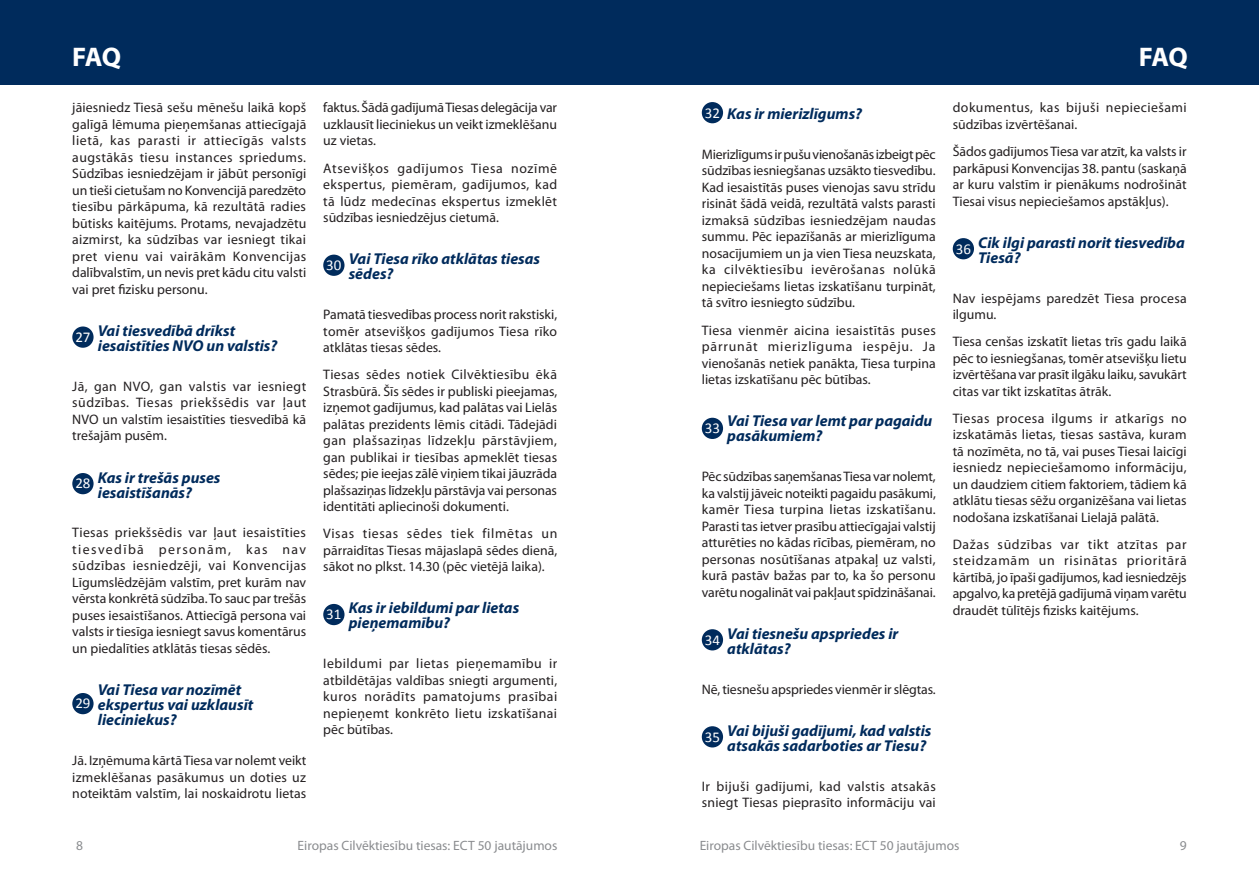
<style>
.page{position:relative;width:1259px;height:893px;background:#fff}
.page>*{position:absolute;margin:0;border:0;box-sizing:border-box;transform-origin:0 0}
.t1{font:700 27px "Myriad Pro";letter-spacing:-.045em;color:#fff}
.FAQ_-_Question{font:italic 700 15.75px/15px "Myriad Pro";color:#002b5c}
.t2{font:15px "Calibri";color:#fff}
.FAQ_-_Texte{font:13.8px/16.5px "Myriad Pro";color:#231f20;text-align:justify}
.FAQ_-_Texte-2{font:13.8px/16.5px "Myriad Pro";letter-spacing:.03em;color:#231f20}
.FAQ_-_Texte-3{font:13.8px/16.5px "Myriad Pro";letter-spacing:.02em;color:#231f20}
.t3{font:13.5px "Myriad Pro";color:#8a8c8f}
</style>
<div class="page">
<div style="left:0;top:0;width:1259px;height:85px;background:#002b5c"></div>
<div style="left:72px;top:326px;width:22px;height:22px;background:#002b5c;border-radius:50%"></div>
<div style="left:72px;top:473px;width:22px;height:21px;background:#002b5c;border-radius:50%"></div>
<div style="left:72px;top:693px;width:22px;height:21px;background:#002b5c;border-radius:50%"></div>
<div style="left:323px;top:255px;width:21px;height:21px;background:#002b5c;border-radius:50%"></div>
<div style="left:323px;top:604px;width:21px;height:21px;background:#002b5c;border-radius:50%"></div>
<div style="left:702px;top:102px;width:21px;height:21px;background:#002b5c;border-radius:50%"></div>
<div style="left:702px;top:418px;width:21px;height:21px;background:#002b5c;border-radius:50%"></div>
<div style="left:702px;top:629px;width:21px;height:21px;background:#002b5c;border-radius:50%"></div>
<div style="left:702px;top:726px;width:21px;height:21px;background:#002b5c;border-radius:50%"></div>
<div style="left:952px;top:238px;width:22px;height:21px;background:#002b5c;border-radius:50%"></div>
<h1 class="t1" style="left:72px;top:39px;width:50px">FAQ</h1>
<h1 class="t1" style="left:1139px;top:39px;width:50px">FAQ</h1>
<p class="FAQ_-_Texte" style="left:72px;top:99px;width:236px">jāiesniedz Tiesā sešu mēnešu laikā kopš galīgā lēmuma pieņemšanas attiecīgajā lietā, kas parasti ir attiecīgās valsts augstākās tiesu instances spriedums.<br>Sūdzības iesniedzējam ir jābūt personīgi un tieši cietušam no Konvencijā paredzēto tiesību pārkāpuma, kā rezultātā radies būtisks kaitējums. Protams, nevajadzētu aizmirst, ka sūdzības var iesniegt tikai pret vienu vai vairākām Konvencijas dalībvalstīm, un nevis pret kādu citu valsti vai pret fizisku personu.</p>
<p class="t2" style="left:75px;top:327px;width:17px">27</p>
<p class="FAQ_-_Question" style="left:98px;top:323px;width:181px">Vai tiesvedībā drīkst iesaistīties NVO un valstis?</p>
<p class="FAQ_-_Texte" style="left:72px;top:378px;width:235px">Jā, gan NVO, gan valstis var iesniegt sūdzības. Tiesas priekšsēdis var ļaut NVO un valstīm iesaistīties tiesvedībā kā trešajām pusēm.</p>
<p class="t2" style="left:75px;top:474px;width:17px">28</p>
<p class="FAQ_-_Question" style="left:98px;top:469px;width:124px">Kas ir trešās puses iesaistīšanās?</p>
<p class="FAQ_-_Texte" style="left:72px;top:524px;width:235px">Tiesas priekšsēdis var ļaut iesaistīties tiesvedībā personām, kas nav sūdzības iesniedzēji, vai Konvencijas Līgumslēdzējām valstīm, pret kurām nav vērsta konkrētā sūdzība. To sauc par trešās puses iesaistīšanos. Attiecīgā persona vai valsts ir tiesīga iesniegt savus komentārus un piedalīties atklātās tiesas sēdēs.</p>
<p class="FAQ_-_Question" style="left:98px;top:682px;width:157px">Vai Tiesa var nozīmēt ekspertus vai uzklausīt lieciniekus?</p>
<p class="FAQ_-_Texte" style="left:72px;top:752px;width:235px">Jā. Izņēmuma kārtā Tiesa var nolemt veikt izmeklēšanas pasākumus un doties uz noteiktām valstīm, lai noskaidrotu lietas</p>
<p class="t2" style="left:75px;top:694px;width:17px">29</p>
<p class="FAQ_-_Texte" style="left:323px;top:99px;width:235px">faktus. Šādā gadījumā Tiesas delegācija var uzklausīt lieciniekus un veikt izmeklēšanu uz vietas.</p>
<p class="FAQ_-_Texte" style="left:323px;top:159px;width:235px">Atsevišķos gadījumos Tiesa nozīmē ekspertus, piemēram, gadījumos, kad tā lūdz medecīnas ekspertus izmeklēt sūdzības iesniedzējus cietumā.</p>
<p class="t2" style="left:326px;top:256px;width:17px">30</p>
<p class="FAQ_-_Question" style="left:349px;top:251px;width:193px">Vai Tiesa rīko atklātas tiesas sēdes?</p>
<p class="FAQ_-_Texte" style="left:323px;top:306px;width:235px">Pamatā tiesvedības process norit rakstiski, tomēr atsevišķos gadījumos Tiesa rīko atklātas tiesas sēdes.</p>
<p class="FAQ_-_Texte" style="left:323px;top:366px;width:235px">Tiesas sēdes notiek Cilvēktiesību ēkā Strasbūrā. Šīs sēdes ir publiski pieejamas, izņemot gadījumus, kad palātas vai Lielās palātas prezidents lēmis citādi. Tādejādi gan plašsaziņas līdzekļu pārstāvjiem, gan publikai ir tiesības apmeklēt tiesas sēdes; pie ieejas zālē viņiem tikai jāuzrāda plašsaziņas līdzekļu pārstāvja vai personas identitāti apliecinoši dokumenti.</p>
<p class="FAQ_-_Texte" style="left:323px;top:525px;width:236px">Visas tiesas sēdes tiek filmētas un pārraidītas Tiesas mājaslapā sēdes dienā, sākot no plkst. 14.30 (pēc vietējā laika).</p>
<p class="t2" style="left:326px;top:605px;width:17px">31</p>
<p class="FAQ_-_Question" style="left:349px;top:600px;width:172px">Kas ir iebildumi par lietas pieņemamību?</p>
<p class="FAQ_-_Texte" style="left:323px;top:655px;width:236px">Iebildumi par lietas pieņemamību ir atbildētājas valdības sniegti argumenti, kuros norādīts pamatojums prasībai nepieņemt konkrēto lietu izskatīšanai pēc būtības.</p>
<p class="t2" style="left:705px;top:103px;width:17px">32</p>
<p class="FAQ_-_Question" style="left:727px;top:106px;width:136px">Kas ir mierizlīgums?</p>
<p class="FAQ_-_Texte" style="left:702px;top:146px;width:235px">Mierizlīgums ir pušu vienošanās izbeigt pēc sūdzības iesniegšanas uzsākto tiesvedību.<br>Kad iesaistītās puses vienojas savu strīdu risināt šādā veidā, rezultātā valsts parasti izmaksā sūdzības iesniedzējam naudas summu. Pēc iepazīšanās ar mierizlīguma nosacījumiem un ja vien Tiesa neuzskata, ka cilvēktiesību ievērošanas nolūkā nepieciešams lietas izskatīšanu turpināt, tā svītro iesniegto sūdzību.</p>
<p class="FAQ_-_Texte" style="left:702px;top:321px;width:235px">Tiesa vienmēr aicina iesaistītās puses pārrunāt mierizlīguma iespēju. Ja vienošanās netiek panākta, Tiesa turpina lietas izskatīšanu pēc būtības.</p>
<p class="t2" style="left:705px;top:419px;width:17px">33</p>
<p class="FAQ_-_Question" style="left:727px;top:413px;width:207px">Vai Tiesa var lemt par pagaidu pasākumiem?</p>
<p class="FAQ_-_Texte" style="left:702px;top:468px;width:235px">Pēc sūdzības saņemšanas Tiesa var nolemt, ka valstij jāveic noteikti pagaidu pasākumi, kamēr Tiesa turpina lietas izskatīšanu.<br>Parasti tas ietver prasību attiecīgajai valstij atturēties no kādas rīcības, piemēram, no personas nosūtīšanas atpakaļ uz valsti, kurā pastāv bažas par to, ka šo personu varētu nogalināt vai pakļaut spīdzināšanai.</p>
<p class="t2" style="left:705px;top:630px;width:17px">34</p>
<p class="FAQ_-_Question" style="left:727px;top:625px;width:172px">Vai tiesnešu apspriedes ir atklātas?</p>
<p class="FAQ_-_Texte" style="left:702px;top:681px;width:235px">Nē, tiesnešu apspriedes vienmēr ir slēgtas.</p>
<p class="t2" style="left:705px;top:727px;width:17px">35</p>
<p class="FAQ_-_Question" style="left:727px;top:722px;width:206px">Vai bijuši gadījumi, kad valstis atsakās sadarboties ar Tiesu?</p>
<p class="FAQ_-_Texte" style="left:702px;top:778px;width:236px">Ir bijuši gadījumi, kad valstis atsakās sniegt Tiesas pieprasīto informāciju vai</p>
<p class="FAQ_-_Texte-2" style="left:952px;top:99px;width:235px">dokumentus, kas bijuši nepieciešami sūdzības izvērtēšanai.</p>
<p class="FAQ_-_Texte" style="left:952px;top:143px;width:235px">Šādos gadījumos Tiesa var atzīt, ka valsts ir parkāpusi Konvencijas 38. pantu (saskaņā ar kuru valstīm ir pienākums nodrošināt Tiesai visus nepieciešamos apstākļus).</p>
<p class="t2" style="left:955px;top:239px;width:17px">36</p>
<p class="FAQ_-_Question" style="left:978px;top:234px;width:208px">Cik ilgi parasti norit tiesvedība<br>Tiesā?</p>
<p class="FAQ_-_Texte-3" style="left:952px;top:289px;width:235px">Nav iespējams paredzēt Tiesa procesa ilgumu.</p>
<p class="FAQ_-_Texte" style="left:952px;top:333px;width:235px">Tiesa cenšas izskatīt lietas trīs gadu laikā pēc to iesniegšanas, tomēr atsevišķu lietu izvērtēšana var prasīt ilgāku laiku, savukārt citas var tikt izskatītas ātrāk.</p>
<p class="FAQ_-_Texte" style="left:952px;top:410px;width:235px">Tiesas procesa ilgums ir atkarīgs no izskatāmās lietas, tiesas sastāva, kuram tā nozīmēta, no tā, vai puses Tiesai laicīgi iesniedz nepieciešamomo informāciju, un daudziem citiem faktoriem, tādiem kā atklātu tiesas sēžu organizēšana vai lietas nodošana izskatīšanai Lielajā palātā.</p>
<p class="FAQ_-_Texte" style="left:952px;top:536px;width:235px">Dažas sūdzības var tikt atzītas par steidzamām un risinātas prioritārā kārtībā, jo īpaši gadījumos, kad iesniedzējs apgalvo, ka pretējā gadījumā viņam varētu draudēt tūlītējs fizisks kaitējums.</p>
<p class="t3" style="left:76px;top:837px;width:8px">8</p>
<p class="t3" style="left:298px;top:837px;width:261px">Eiropas Cilvēktiesību tiesas: ECT 50 jautājumos</p>
<p class="t3" style="left:699px;top:837px;width:261px">Eiropas Cilvēktiesību tiesas: ECT 50 jautājumos</p>
<p class="t3" style="left:1179px;top:837px;width:8px">9</p>
</div>
